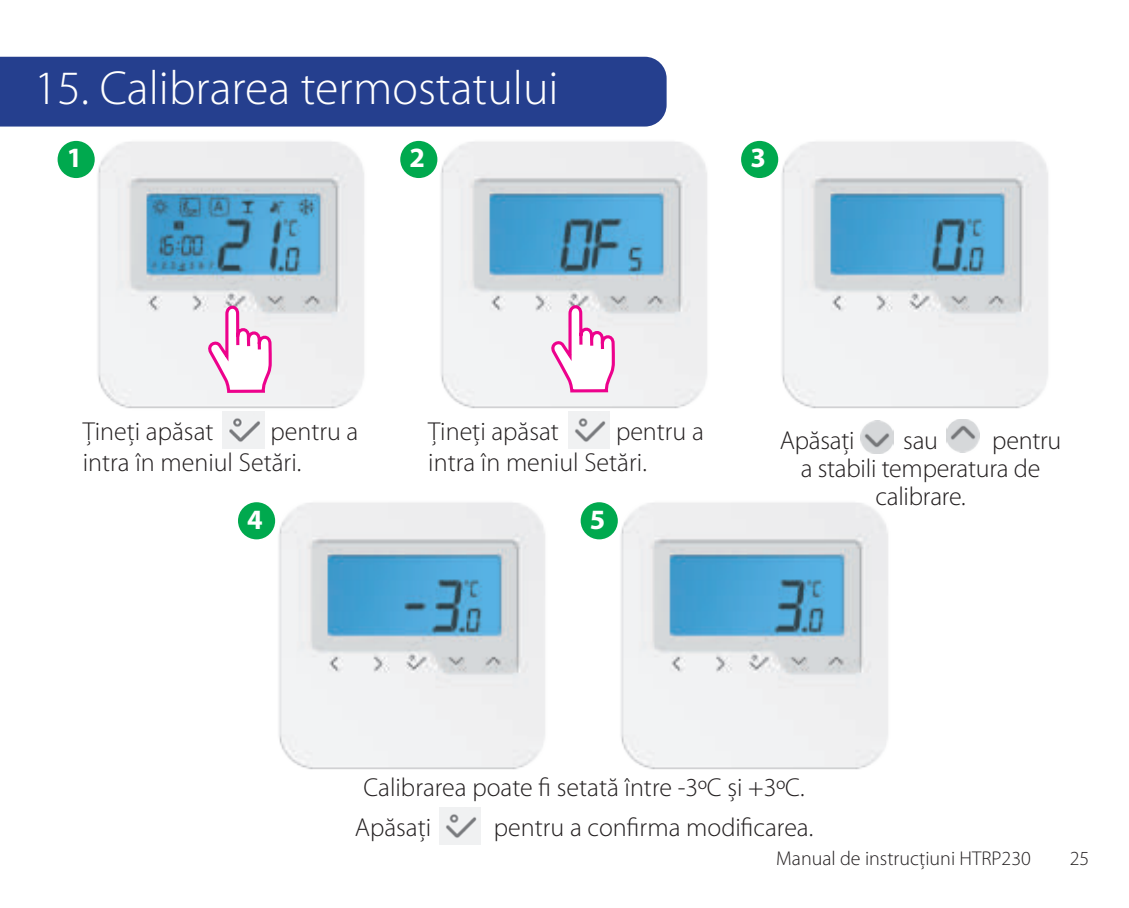
<style>
.page{position:relative;width:1129px;height:908px;background:#fff}
.page>*{position:absolute;margin:0;border:0;box-sizing:border-box;transform-origin:0 0}
.t1{font:300 48px "Myriad Pro";color:#fff}
.t2{font:700 28px "Myriad Pro";color:#fff}
.t3{font:300 26px/31.2px "Myriad Pro";color:#231f20}
.t4{font:300 20px "Myriad Pro";color:#231f20}
</style>
<div class="page">
<div style="left:0;top:57px;width:666px;height:69px;background:#253f8e"></div>
<img style="left:223px;top:415px;width:41px;height:33px">
<img style="left:568px;top:419px;width:41px;height:29px">
<img style="left:439px;top:807px;width:41px;height:37px">
<img style="left:769px;top:141px;width:279px;height:268px">
<div style="left:741px;top:141px;width:37px;height:37px;background:#00a94e;border-radius:50%"></div>
<img style="left:87px;top:141px;width:277px;height:274px">
<div style="left:58px;top:141px;width:37px;height:37px;background:#00a94e;border-radius:50%"></div>
<img style="left:428px;top:141px;width:279px;height:278px">
<div style="left:400px;top:141px;width:37px;height:37px;background:#00a94e;border-radius:50%"></div>
<svg style="left:551px;top:305px;width:63px;height:87px"></svg>
<img style="left:266px;top:502px;width:279px;height:268px">
<div style="left:238px;top:502px;width:37px;height:37px;background:#00a94e;border-radius:50%"></div>
<img style="left:608px;top:502px;width:280px;height:268px">
<div style="left:580px;top:502px;width:37px;height:37px;background:#00a94e;border-radius:50%"></div>
<svg style="left:208px;top:305px;width:64px;height:88px"></svg>
<img style="left:860px;top:420px;width:32px;height:33px">
<img style="left:946px;top:419px;width:33px;height:33px">
<h1 class="t1" style="left:32px;top:62px;width:526px">15. Calibrarea termostatului</h1>
<p class="t2" style="left:67px;top:139px;width:17px">1</p>
<p class="t2" style="left:409px;top:139px;width:17px">2</p>
<p class="t2" style="left:750px;top:139px;width:17px">3</p>
<p class="t3" style="left:83px;top:416px;width:132px">Țineți apăsat</p>
<p class="t3" style="left:83px;top:416px;width:277px;text-indent:188px">pentru a intra în meniul Setări.</p>
<p class="t3" style="left:428px;top:416px;width:132px">Țineți apăsat</p>
<p class="t3" style="left:428px;top:416px;width:277px;text-indent:188px">pentru a intra în meniul Setări.</p>
<p class="t3" style="left:779px;top:425px;width:76px">Apăsați</p>
<p class="t3" style="left:903px;top:425px;width:36px">sau</p>
<p class="t3" style="left:992px;top:425px;width:71px">pentru</p>
<p class="t3" style="left:800px;top:453px;width:241px">a stabili temperatura de</p>
<p class="t3" style="left:875px;top:481px;width:92px">calibrare.</p>
<p class="t2" style="left:247px;top:500px;width:17px">4</p>
<p class="t2" style="left:589px;top:500px;width:17px">5</p>
<p class="t3" style="left:355px;top:767px;width:451px;line-height:40px;text-indent:9px">Calibrarea poate fi setată între -3ºC și +3ºC.<br>Apăsați</p>
<p class="t3" style="left:494px;top:811px;width:321px">pentru a confirma modificarea.</p>
<p class="t4" style="left:774px;top:847px;width:256px">Manual de instrucțiuni HTRP230</p>
<p class="t4" style="left:1067px;top:847px;width:21px">25</p>
</div>
